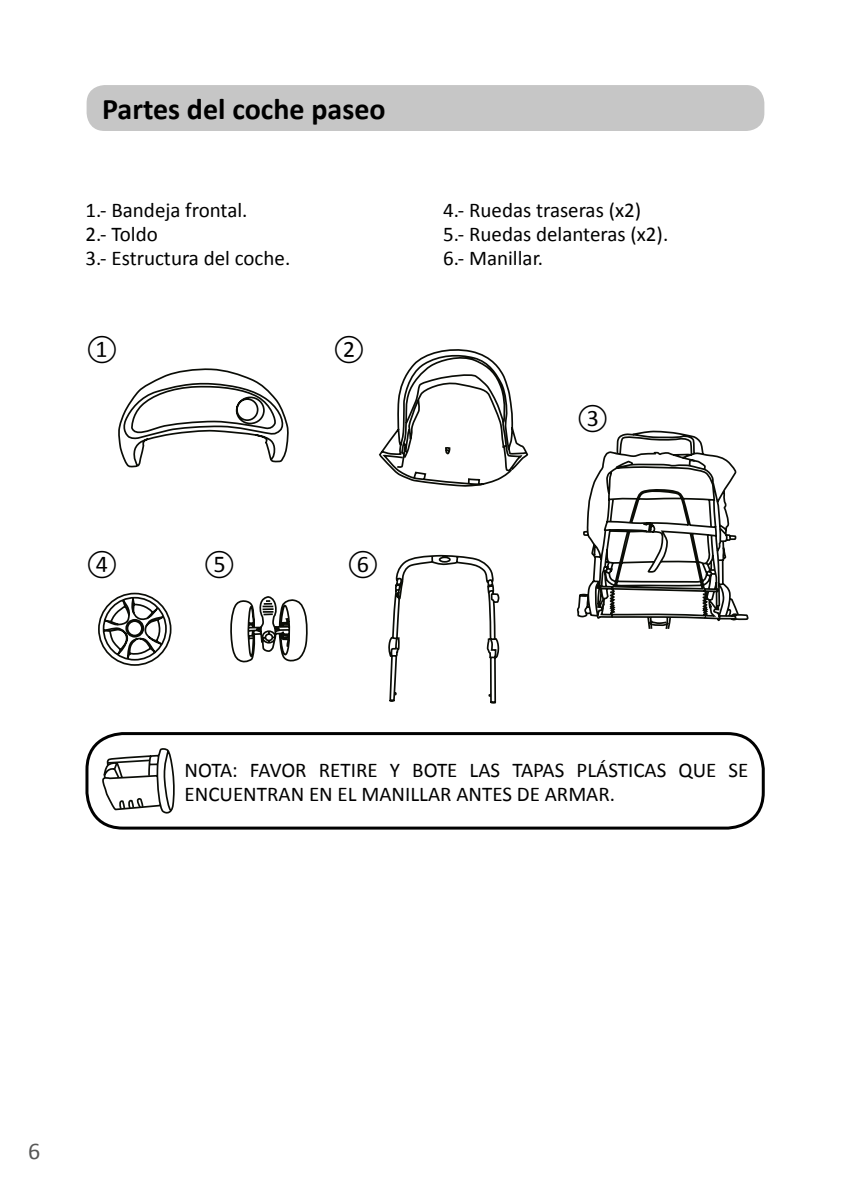
<style>
.page{position:relative;width:851px;height:1191px;background:#fff}
.page>*{position:absolute;margin:0;border:0;box-sizing:border-box;transform-origin:0 0}
.t1{font:700 30px "Calibri";color:#000}
.t2{font:24px "Calibri";color:#000}
.t3{font:24px "Calibri";color:#575756}
.t4{font:21px/24px "Calibri";color:#000}
</style>
<div class="page">
<div style="left:87px;top:85px;width:677px;height:46px;background:#c6c6c6;border-radius:18px"></div>
<svg style="left:118px;top:368px;width:171px;height:100px"></svg>
<svg style="left:378px;top:349px;width:151px;height:138px"></svg>
<svg style="left:98px;top:592px;width:74px;height:74px"></svg>
<svg style="left:230px;top:596px;width:78px;height:67px"></svg>
<svg style="left:388px;top:554px;width:112px;height:150px"></svg>
<svg style="left:576px;top:430px;width:173px;height:199px"></svg>
<svg style="left:102px;top:748px;width:73px;height:66px"></svg>
<div style="left:85px;top:732px;width:679px;height:97px;border:3px solid #000;border-radius:36px"></div>
<h1 class="t1" style="left:102px;top:89px;width:285px">Partes del coche paseo</h1>
<p class="t4" style="left:85px;top:198px;width:206px">1.- Bandeja frontal.<br>2.- Toldo<br>3.- Estructura del coche.</p>
<p class="t4" style="left:443px;top:198px;width:227px">4.- Ruedas traseras (x2)<br>5.- Ruedas delanteras (x2).<br>6.- Manillar.</p>
<p class="t2" style="left:86px;top:335px;width:33px">①</p>
<p class="t2" style="left:333px;top:335px;width:33px">②</p>
<p class="t2" style="left:86px;top:550px;width:33px">④</p>
<p class="t2" style="left:203px;top:550px;width:33px">⑤</p>
<p class="t2" style="left:347px;top:550px;width:33px">⑥</p>
<p class="t2" style="left:576px;top:404px;width:33px">③</p>
<p class="t4" style="left:184px;top:758px;width:565px">NOTA: FAVOR RETIRE Y BOTE LAS TAPAS PLÁSTICAS QUE SE<br>ENCUENTRAN EN EL MANILLAR ANTES DE ARMAR.</p>
<p class="t3" style="left:28px;top:1135px;width:14px">6</p>
</div>
